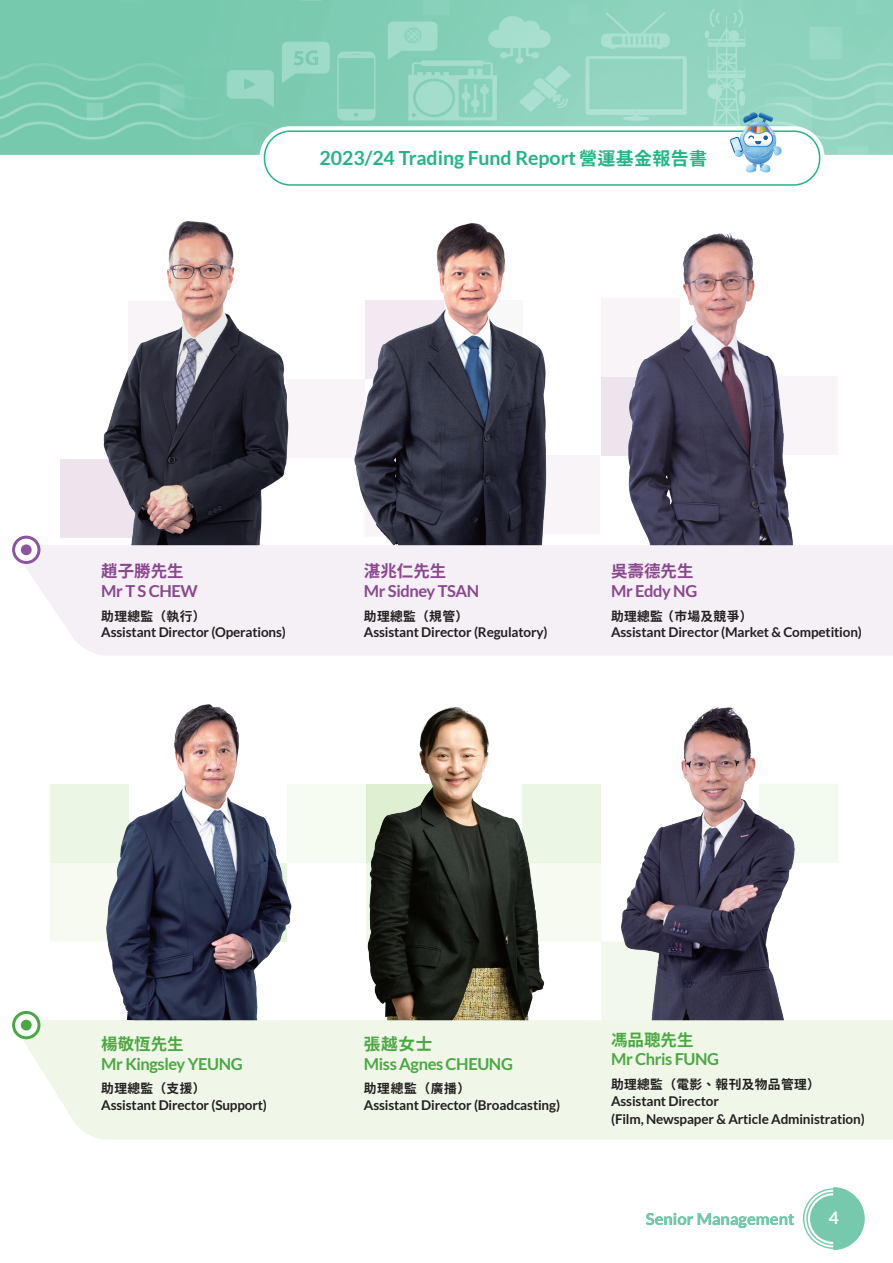
<style>
.page{position:relative;width:893px;height:1263px;background:#fff}
.page>*{position:absolute;margin:0;border:0;box-sizing:border-box;transform-origin:0 0}
.t1{font:700 19.5px "Lato";color:#22b684}
.t2{font:700 17.25px "Lato";color:#fff}
.t3{font:700 16.5px "Lato";letter-spacing:-.025em;color:#4aa842}
.t4{font:700 16.5px "Lato";letter-spacing:-.025em;color:#8a478f}
.t5{font:700 16.5px "Lato";color:#22b684}
.t6{font:700 16.5px "Taipei Sans TC Beta";color:#8a478f}
.t7{font:700 16.5px "Taipei Sans TC Beta";color:#4aa842}
.eMed{font:700 13.5px/18px "Lato";letter-spacing:-.01em;color:#231f20}
.t8{font:700 12.75px "Taipei Sans TC Beta";letter-spacing:.025em;color:#231f20}
.s1{font-family:"Taipei Sans TC Beta";font-size:18px}
</style>
<div class="page">
<div style="left:50px;top:863px;width:30px;height:78px;background:#f6faf1"></div>
<div style="left:50px;top:784px;width:79px;height:79px;background:#ebf6e4"></div>
<div style="left:287px;top:784px;width:79px;height:79px;background:#f7fcf3"></div>
<svg style="left:545px;top:784px;width:293px;height:236px"></svg>
<div style="left:522px;top:784px;width:79px;height:79px;background:#ebf6e4"></div>
<div style="left:286px;top:379px;width:79px;height:79px;background:#f5f0f5"></div>
<div style="left:521px;top:455px;width:79px;height:79px;background:#f5f0f5"></div>
<div style="left:758px;top:376px;width:79px;height:79px;background:#f5f0f5"></div>
<div style="left:60px;top:459px;width:79px;height:79px;background:#eee4ee"></div>
<div style="left:601px;top:377px;width:79px;height:79px;background:#eee4ee"></div>
<div style="left:601px;top:298px;width:79px;height:79px;background:#f5f0f5"></div>
<img style="left:0;top:0;width:893px;height:155px">
<div style="left:260px;top:126px;width:564px;height:64px;background:#fff;border-radius:31px"></div>
<div style="left:264px;top:130px;width:556px;height:56px;border:2px solid #22b684;border-radius:26px"></div>
<img style="left:743px;top:112px;width:30px;height:1px">
<svg style="left:731px;top:113px;width:52px;height:59px"></svg>
<svg style="left:803px;top:1187px;width:62px;height:63px"></svg>
<img style="left:103px;top:221px;width:186px;height:324px">
<img style="left:354px;top:223px;width:193px;height:322px">
<img style="left:628px;top:233px;width:165px;height:312px">
<div style="left:16px;top:545px;width:877px;height:110px;background:#f5f0f5"></div>
<svg style="left:14px;top:537px;width:25px;height:25px"></svg>
<div style="left:12px;top:536px;width:28px;height:28px;border:3px solid #8c54a1;border-radius:50%"></div>
<div style="left:21px;top:544px;width:11px;height:11px;background:#8c54a1;border-radius:50%"></div>
<img style="left:80px;top:704px;width:212px;height:316px">
<img style="left:366px;top:707px;width:179px;height:313px">
<img style="left:614px;top:707px;width:187px;height:313px">
<div style="left:16px;top:1020px;width:877px;height:119px;background:#f0f7e8"></div>
<svg style="left:14px;top:1012px;width:25px;height:26px"></svg>
<div style="left:12px;top:1011px;width:28px;height:28px;border:3px solid #4aa842;border-radius:50%"></div>
<div style="left:21px;top:1020px;width:11px;height:10px;background:#4aa842;border-radius:50%"></div>
<p class="t1" style="left:320px;top:146px;width:389px">2023/24 Trading Fund Report <span class="s1">營運基金報告書</span></p>
<p class="t6" style="left:101px;top:562px;width:84px">趙子勝先生</p>
<p class="t4" style="left:101px;top:581px;width:98px">Mr T S CHEW</p>
<p class="eMed" style="left:101px;top:623px;width:186px">Assistant Director (Operations)</p>
<p class="t8" style="left:101px;top:609px;width:106px">助理總監（執行）</p>
<p class="t6" style="left:364px;top:562px;width:84px">湛兆仁先生</p>
<p class="t4" style="left:364px;top:581px;width:117px">Mr Sidney TSAN</p>
<p class="eMed" style="left:364px;top:623px;width:185px">Assistant Director (Regulatory)</p>
<p class="t8" style="left:364px;top:609px;width:106px">助理總監（規管）</p>
<p class="t6" style="left:611px;top:562px;width:84px">吳壽德先生</p>
<p class="t4" style="left:611px;top:581px;width:88px">Mr Eddy NG</p>
<p class="eMed" style="left:611px;top:623px;width:252px">Assistant Director (Market &amp; Competition)</p>
<p class="t8" style="left:611px;top:609px;width:143px">助理總監（巿場及競爭）</p>
<p class="t7" style="left:101px;top:1034px;width:84px">楊敬恆先生</p>
<p class="t3" style="left:101px;top:1054px;width:143px">Mr Kingsley YEUNG</p>
<p class="eMed" style="left:101px;top:1096px;width:167px">Assistant Director (Support)</p>
<p class="t8" style="left:101px;top:1081px;width:106px">助理總監（支援）</p>
<p class="t7" style="left:364px;top:1034px;width:70px">張越女士</p>
<p class="t3" style="left:364px;top:1054px;width:151px">Miss Agnes CHEUNG</p>
<p class="eMed" style="left:364px;top:1096px;width:198px">Assistant Director (Broadcasting)</p>
<p class="t8" style="left:364px;top:1081px;width:108px">助理總監（廣播）</p>
<p class="t7" style="left:611px;top:1030px;width:84px">馮品聰先生</p>
<p class="t3" style="left:611px;top:1050px;width:110px">Mr Chris FUNG</p>
<p class="eMed" style="left:611px;top:1092px;width:255px">Assistant Director<br>(Film, Newspaper &amp; Article Administration)</p>
<p class="t8" style="left:611px;top:1077px;width:210px">助理總監（電影、報刊及物品管理）</p>
<p class="t5" style="left:646px;top:1210px;width:150px">Senior Management</p>
<p class="t2" style="left:829px;top:1207px;width:12px">4</p>
</div>
